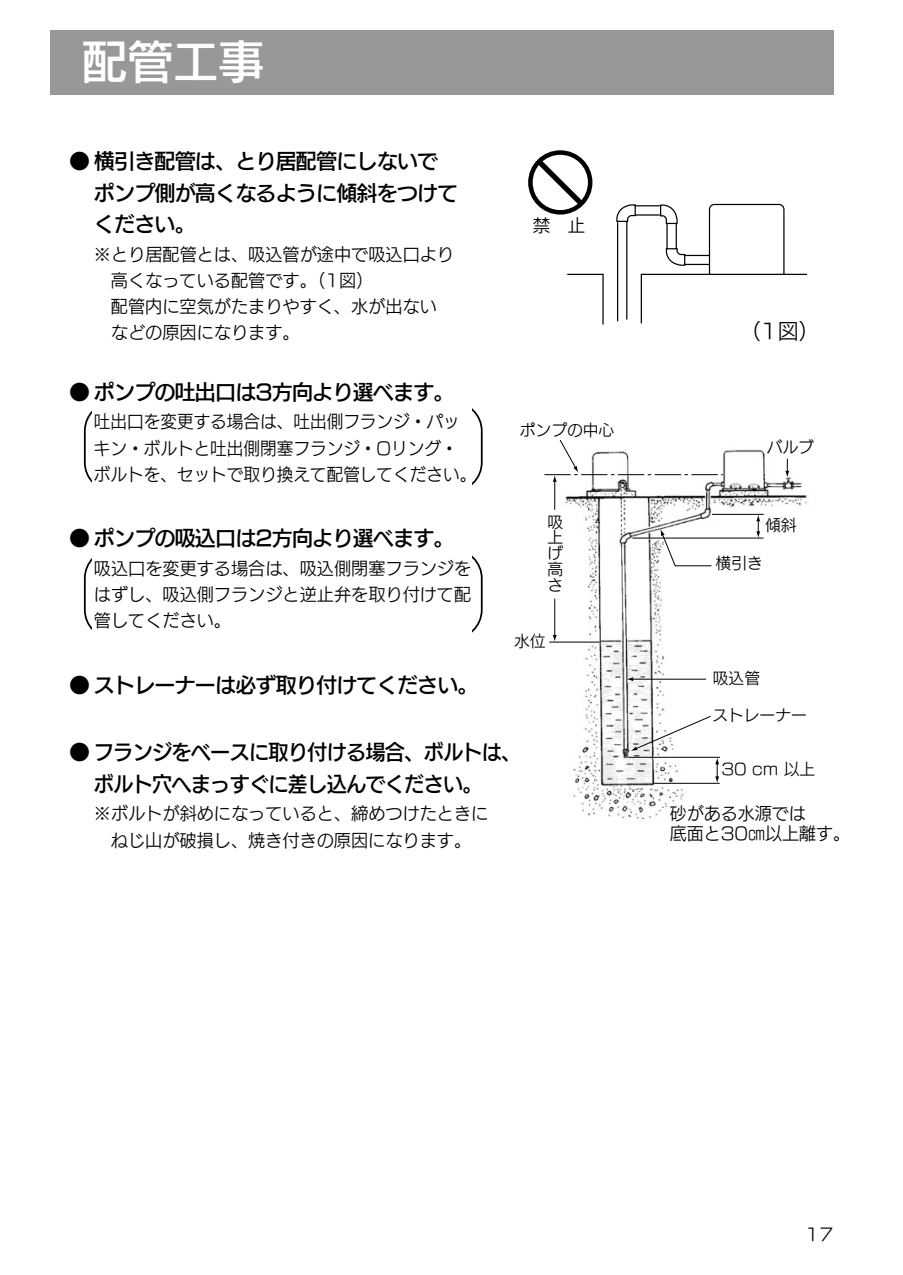
<style>
.page{position:relative;width:903px;height:1275px;background:#fff}
.page>*{position:absolute;margin:0;border:0;box-sizing:border-box;transform-origin:0 0}
.t1{font:45.5px "New Rodin Pro DB";color:#fff}
.t2{font:21px/31.5px "New Rodin Pro DB";letter-spacing:-.04em;color:#000}
.t3{font:21px "New Rodin Pro M";color:#000}
.t4{font:17.5px/26.2px "New Rodin Pro M";color:#000}
.t5{font:17.5px/26.2px "New Rodin Pro M";color:#000;scale:.95 1}
.t6{font:17.32px/20.8px "New Rodin Pro M";color:#000}
.t7{font:15.75px/15.8px "New Rodin Pro M";color:#000;text-align:justify}
</style>
<div class="page">
<div style="left:51px;top:30px;width:782px;height:65px;background:#989899"></div>
<img style="left:549px;top:449px;width:258px;height:371px">
<hr style="left:554px;top:480px;width:1px;height:30px;background:#000">
<hr style="left:554px;top:599px;width:1px;height:37px;background:#000">
<svg style="left:553px;top:635px;width:4px;height:7px"></svg>
<hr style="left:549px;top:642px;width:51px;height:1px;background:#000">
<svg style="left:544px;top:439px;width:179px;height:43px"></svg>
<svg style="left:660px;top:529px;width:52px;height:38px"></svg>
<svg style="left:785px;top:459px;width:4px;height:18px"></svg>
<hr style="left:632px;top:679px;width:74px;height:1px;background:#000">
<svg style="left:626px;top:677px;width:7px;height:4px"></svg>
<svg style="left:631px;top:715px;width:81px;height:36px"></svg>
<svg style="left:715px;top:758px;width:4px;height:25px"></svg>
<svg style="left:756px;top:515px;width:4px;height:23px"></svg>
<hr style="left:654px;top:783px;width:66px;height:1px;background:#000">
<hr style="left:628px;top:757px;width:92px;height:1px;background:#000">
<hr style="left:712px;top:514px;width:52px;height:1px;background:#000">
<hr style="left:632px;top:538px;width:131px;height:1px;background:#000">
<svg style="left:528px;top:150px;width:64px;height:65px"></svg>
<div style="left:533px;top:155px;width:55px;height:55px;background:#fff;border-radius:50%"></div>
<svg style="left:537px;top:160px;width:270px;height:165px"></svg>
<p class="t1" style="left:82px;top:23px;width:183px">配管工事</p>
<p class="t2" style="left:94px;top:144px;width:366px;text-indent:-25px">● 横引き配管は、とり居配管にしないでポンプ側が高くなるように傾斜をつけてください。</p>
<p class="t4" style="left:111px;top:239px;width:345px;text-indent:-17px">※とり居配管とは、吸込管が途中で吸込口より高くなっている配管です。（1図）<br>配管内に空気がたまりやすく、水が出ないなどの原因になります。</p>
<p class="t2" style="left:69px;top:374px;width:387px">● ポンプの吐出口は3方向より選べます。</p>
<p class="t5" style="left:94px;top:407px;width:404px">吐出口を変更する場合は、吐出側フランジ・パッキン・ボルトと吐出側閉塞フランジ・Oリング・ボルトを、セットで取り換えて配管してください。</p>
<p class="t2" style="left:69px;top:521px;width:387px">● ポンプの吸込口は2方向より選べます。</p>
<p class="t4" style="left:94px;top:553px;width:379px;text-align:justify">吸込口を変更する場合は、吸込側閉塞フランジをはずし、吸込側フランジと逆止弁を取り付けて配管してください。</p>
<p class="t2" style="left:69px;top:667px;width:411px">● ストレーナーは必ず取り付けてください。</p>
<p class="t4" style="left:533px;top:210px;width:54px">禁　止</p>
<p class="t7" style="left:520px;top:421px;width:96px">ポンプの中心</p>
<p class="t7" style="left:547px;top:512px;width:17px">吸上げ高さ</p>
<p class="t7" style="left:514px;top:632px;width:33px">水位</p>
<p class="t2" style="left:94px;top:735px;width:429px;text-indent:-25px">● フランジをベースに取り付ける場合、ボルトは、ボルト穴へまっすぐに差し込んでください。</p>
<p class="t4" style="left:94px;top:799px;width:396px;text-align:center">※ボルトが斜めになっていると、締めつけたときにねじ山が破損し、焼き付きの原因になります。</p>
<p class="t3" style="left:740px;top:313px;width:81px">（1図）</p>
<p class="t7" style="left:767px;top:438px;width:49px">バルブ</p>
<p class="t7" style="left:765px;top:515px;width:33px">傾斜</p>
<p class="t7" style="left:715px;top:554px;width:49px">横引き</p>
<p class="t7" style="left:713px;top:669px;width:49px">吸込管</p>
<p class="t7" style="left:712px;top:706px;width:96px">ストレーナー</p>
<p class="t7" style="left:721px;top:760px;width:96px">30 cm 以上</p>
<p class="t6" style="left:670px;top:801px;width:182px">砂がある水源では<br>底面と30㎝以上離す。</p>
<p class="t6" style="left:805px;top:1222px;width:30px">17</p>
</div>
